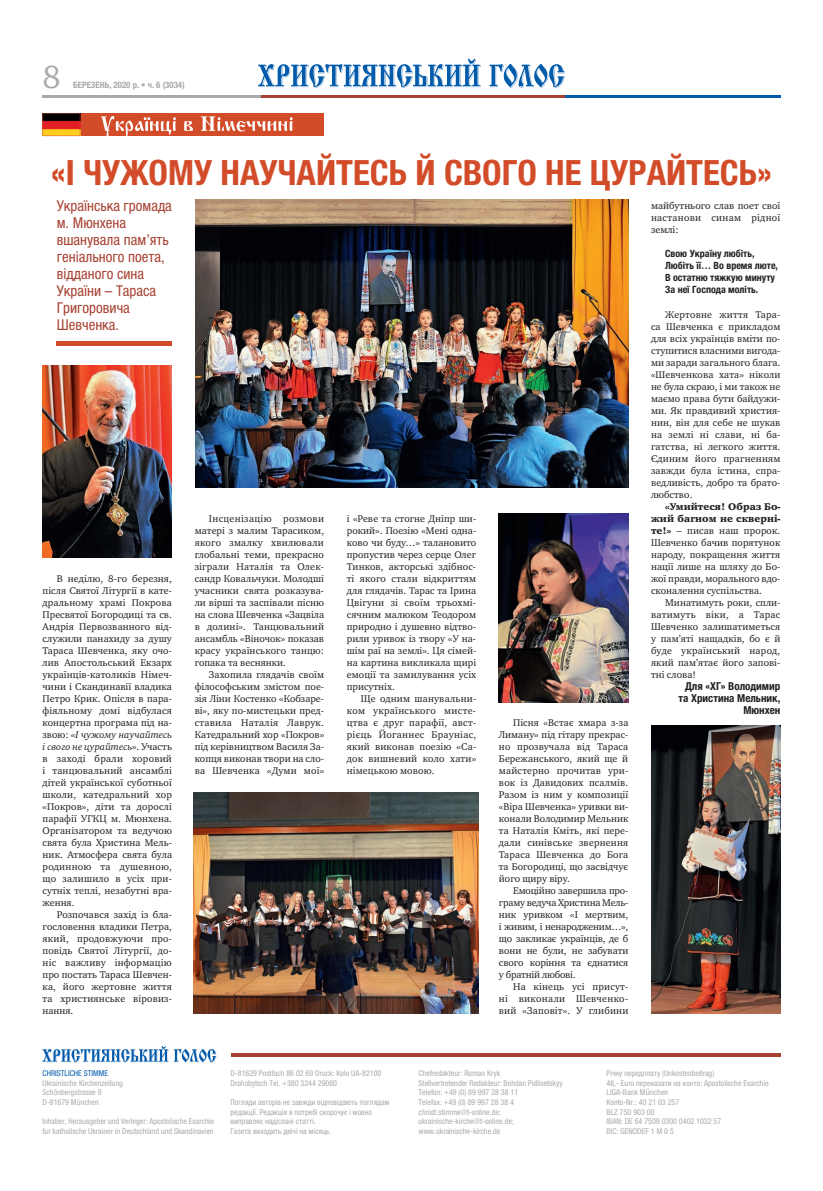
<style>
.page{position:relative;width:823px;height:1191px;background:#fff}
.page>*{position:absolute;margin:0;border:0;box-sizing:border-box;transform-origin:0 0}
.t1{font:700 condensed 35px "Helvetica Neue LTCYR";color:#d34c29}
.t2{font:32.8px "Charter C";color:#a8a9ad}
.t3{font:condensed 15px/17px "Helvetica Neue LTCYR";color:#a74131}
.t4{font:700 condensed 11px/12px "Helvetica Neue LTCYR";color:#231f20;text-align:right}
.t5{font:10px/12px "Charter C";letter-spacing:.005em;color:#231f20;text-align:justify}
.t6{font:700 condensed 10px/12px "Helvetica Neue LTCYR";color:#231f20}
.t7{font:10px/12px "Charter Black C";letter-spacing:.005em;color:#231f20;text-align:right}
.t8{font:700 condensed 8.8px "Helvetica Neue LTCYR";color:#a8a9ad}
.t9{font:condensed 8px/9.6px "Helvetica Neue LTCYR";color:#a8a9ad}
.t10{font:condensed 8px "Helvetica Neue LTCYR";color:#015aaa}
.s1{font-style:italic}
.s2{font-family:"Charter Black C"}
.s3{font-family:"Calibri";font-stretch:normal;font-size:9px}
.s4{font-family:"Calibri";font-stretch:normal;font-size:10px}
</style>
<div class="page">
<hr style="left:43px;top:95px;width:737px;height:3px;background:#015aaa">
<hr style="left:43px;top:95px;width:326px;height:3px;background:#a8a9ad">
<hr style="left:261px;top:95px;width:303px;height:3px;background:#a74131">
<svg style="left:258px;top:58px;width:306px;height:30px"></svg>
<hr style="left:230px;top:1053px;width:550px;height:3px;background:#a74131">
<svg style="left:43px;top:1046px;width:125px;height:16px"></svg>
<svg style="left:174px;top:1049px;width:42px;height:13px"></svg>
<hr style="left:57px;top:341px;width:115px;height:4px;background:#d34c29">
<div style="left:80px;top:113px;width:244px;height:23px;background:#d34c29"></div>
<svg style="left:43px;top:113px;width:37px;height:23px"></svg>
<svg style="left:101px;top:116px;width:191px;height:20px"></svg>
<img style="left:196px;top:200px;width:432px;height:287px">
<img style="left:193px;top:792px;width:285px;height:221px">
<img style="left:43px;top:365px;width:129px;height:192px">
<img style="left:498px;top:514px;width:130px;height:188px">
<img style="left:651px;top:725px;width:129px;height:288px">
<h2 class="t2" style="left:43px;top:59px;width:20px">8</h2>
<p class="t8" style="left:73px;top:80px;width:113px">БЕРЕЗЕНЬ, 2020 р. • ч. 6 (3034)</p>
<h1 class="t1" style="left:51px;top:160px;width:722px">«І ЧУЖОМУ НАУЧАЙТЕСЬ Й СВОГО НЕ ЦУРАЙТЕСЬ»</h1>
<h3 class="t3" style="left:57px;top:197px;width:117px">Українська громада м. Мюнхена вшанувала пам’ять геніального поета, відданого сина<br>України – Тараса<br>Григоровича<br>Шевченка.</h3>
<p class="t5" style="left:43px;top:572px;width:131px;text-indent:14px">В неділю, 8-го березня, після Святої Літургії в кате&shy;дральному храмі Покрова Пресвятої Богородиці та св.<br>Андрія Первозванного від&shy;служили панахиду за душу Тараса Шевченка, яку очо&shy;лив Апостольський Екзарх українців-католиків Німеч&shy;чини і Скандинавії владика Петро Крик. Опісля в пара&shy;фіяльному домі відбулася концертна програма під на&shy;звою: <span class="s1">«І чужому научайтесь і свого не цурайтесь»</span>. Участь в заході брали хоровий і танцювальний ансамблі дітей української суботньої школи, катедральний хор «Покров», діти та дорослі парафії УГКЦ м. Мюнхена.<br>Організатором та ведучою свята була Христина Мель&shy;ник. Атмосфера свята була родинною та душевною, що залишило в усіх при&shy;сутніх теплі, незабутні вра&shy;ження.</p>
<p class="t5" style="left:43px;top:908px;width:131px;text-indent:14px">Розпочався захід із бла&shy;гословення владики Петра, який, продовжуючи про&shy;повідь Святої Літургії, до&shy;ніс важливу інформацію про постать Тараса Шевчен&shy;ка, його жертовне життя та християнське віровиз&shy;нання.</p>
<p class="t5" style="left:194px;top:512px;width:131px;text-indent:14px">Інсценізацію розмови матері з малим Тарасиком, якого змалку хвилювали глобальні теми, прекрасно зіграли Наталія та Олек&shy;сандр Ковальчуки. Молодші учасники свята розказува&shy;ли вірші та заспівали пісню на слова Шевченка «Зацвіла в долині». Танцювальний ансамбль «Віночок» показав красу українського танцю: гопака та веснянки.</p>
<p class="t5" style="left:194px;top:668px;width:131px;text-indent:14px">Захопила глядачів своїм філософським змістом пое&shy;зія Ліни Костенко «Кобзаре&shy;ві», яку по-мистецьки пред&shy;ставила Наталія Лаврук.<br>Катедральний хор «Покров» під керівництвом Василя За&shy;копця виконав твори на сло&shy;ва Шевченка «Думи мої»</p>
<p class="t5" style="left:346px;top:512px;width:131px">і «Реве та стогне Дніпр ши&shy;рокий». Поезію «Мені одна&shy;ково чи буду…» талановито пропустив через серце Олег Тинков, акторські здібнос&shy;ті якого стали відкриттям для глядачів. Тарас та Ірина Цвігуни зі своїм трьохмі&shy;сячним малюком Теодором природно і душевно відтво&shy;рили уривок із твору «У на&shy;шім раї на землі». Ця сімей&shy;на картина викликала щирі емоції та замилування усіх присутніх.</p>
<p class="t5" style="left:346px;top:692px;width:131px;text-indent:14px">Ще одним шанувальни&shy;ком українського мисте&shy;цтва є друг парафії, авст&shy;рієць Йоганнес Брауніас, який виконав поезію «Са&shy;док вишневий коло хати» німецькою мовою.</p>
<p class="t5" style="left:498px;top:716px;width:131px;text-indent:14px">Пісня «Встає хмара з-за Лиману» під гітару прекрас&shy;но прозвучала від Тараса Бережанського, який ще й майстерно прочитав ури&shy;вок із Давидових псалмів.<br>Разом із ним у композиції «Віра Шевченка» уривки ви&shy;конали Володимир Мельник та Наталія Кміть, які пере&shy;дали синівське звернення Тараса Шевченка до Бога та Богородиці, що засвідчує його щиру віру.</p>
<p class="t5" style="left:498px;top:884px;width:131px;text-indent:14px">Емоційно завершила про&shy;граму ведуча Христина Мель&shy;ник уривком «І мертвим, і живим, і ненародженим…», що закликає українців, де б вони не були, не забувати свого коріння та єднатися у братній любові.</p>
<p class="t5" style="left:498px;top:980px;width:131px;text-indent:14px">На кінець усі присут&shy;ні виконали Шевченко&shy;вий «Заповіт». У глибини</p>
<p class="t5" style="left:650px;top:200px;width:131px">майбутнього слав поет свої настанови синам рідної землі:</p>
<p class="t6" style="left:664px;top:248px;width:114px">Свою Україну любіть,<br>Любіть її… Во время люте,<br>В остатню тяжкую минуту<br>За неї Господа моліть.</p>
<p class="t5" style="left:650px;top:308px;width:131px;text-indent:14px">Жертовне життя Тара&shy;са Шевченка є прикладом для всіх українців вміти по&shy;ступитися власними вигода&shy;ми заради загального блага. «Шевченкова хата» ніколи не була скраю, і ми також не маємо права бути байдужи&shy;ми. Як правдивий христия&shy;нин, він для себе не шукав на землі ні слави, ні ба&shy;гатства, ні легкого життя.<br>Єдиним його прагненням завжди була істина, спра&shy;ведливість, добро та брато&shy;любство.</p>
<p class="t7" style="left:650px;top:500px;width:130px">«Умийтеся! Образ Бо&shy;жий багном не скверні-</p>
<p class="t5" style="left:650px;top:524px;width:131px"><span class="s2">те!»</span> – писав наш пророк.<br>Шевченко бачив порятунок народу, покращення життя нації лише на шляху до Бо&shy;жої правди, морального вдо&shy;сконалення суспільства.</p>
<p class="t5" style="left:650px;top:596px;width:131px;text-indent:14px">Минатимуть роки, спли&shy;ватимуть віки, а Тарас Шевченко залишатиметься у пам’яті нащадків, бо є й буде український народ, який пам’ятає його запові&shy;тні слова!</p>
<p class="t4" style="left:678px;top:680px;width:103px">Для «ХГ» Володимир та Христина Мельник,<br>Мюнхен</p>
<p class="t10" style="left:43px;top:1069px;width:67px">CHRISTLICHE STIMME</p>
<p class="t9" style="left:43px;top:1078px;width:82px">Ukrainische Kirchenzeitung<br>Sch<span class="s3">ö</span>nbergstrasse 9<br>D-81679 M<span class="s3">ü</span>nchen</p>
<p class="t9" style="left:43px;top:1116px;width:173px">Inhaber, Herausgeber und Verleger: Apostolische Exarchie fur katholische Ukrainer in Deutschland und Skandinavien</p>
<p class="t9" style="left:230px;top:1068px;width:152px">D-81629 Postfach 86 02 69 Druck: Kolo UA-82100<br>Drohobytsch Tel. +380 3244 29060</p>
<p class="t9" style="left:230px;top:1098px;width:160px">Погляди авторів не завжди відповідають поглядам редакції. Редакція в потребі скорочує і мовно виправляє надіслані статті.<br>Газета виходить двічі на місяць.</p>
<p class="t9" style="left:418px;top:1068px;width:145px">Chefredakteur: Roman Kryk<br>Stellvertretender Redakteur: Bohdan Pidlisetskyy Telefon: +49 (0) 89 997 28 38 11<br>Telefax: +49 (0) 89 997 28 38 4 christl.stimme@t-online.de; ukrainische-kirche@t-online.de; www.ukrainische-kirche.de</p>
<p class="t9" style="left:606px;top:1068px;width:163px">Річну передплату (Unkostenbeitrag)<br>46,- Euro переказати на конто: Apostolische Exarchie<br>LIGA-Bank M<span class="s4">ü</span>nchen<br>Konto-Nr.: 40 21 03 257<br>BLZ 750 903 00<br>IBAN: DE 64 7509 0300 0402 1032 57<br>BIC: GENODEF 1 M 0 5</p>
</div>
